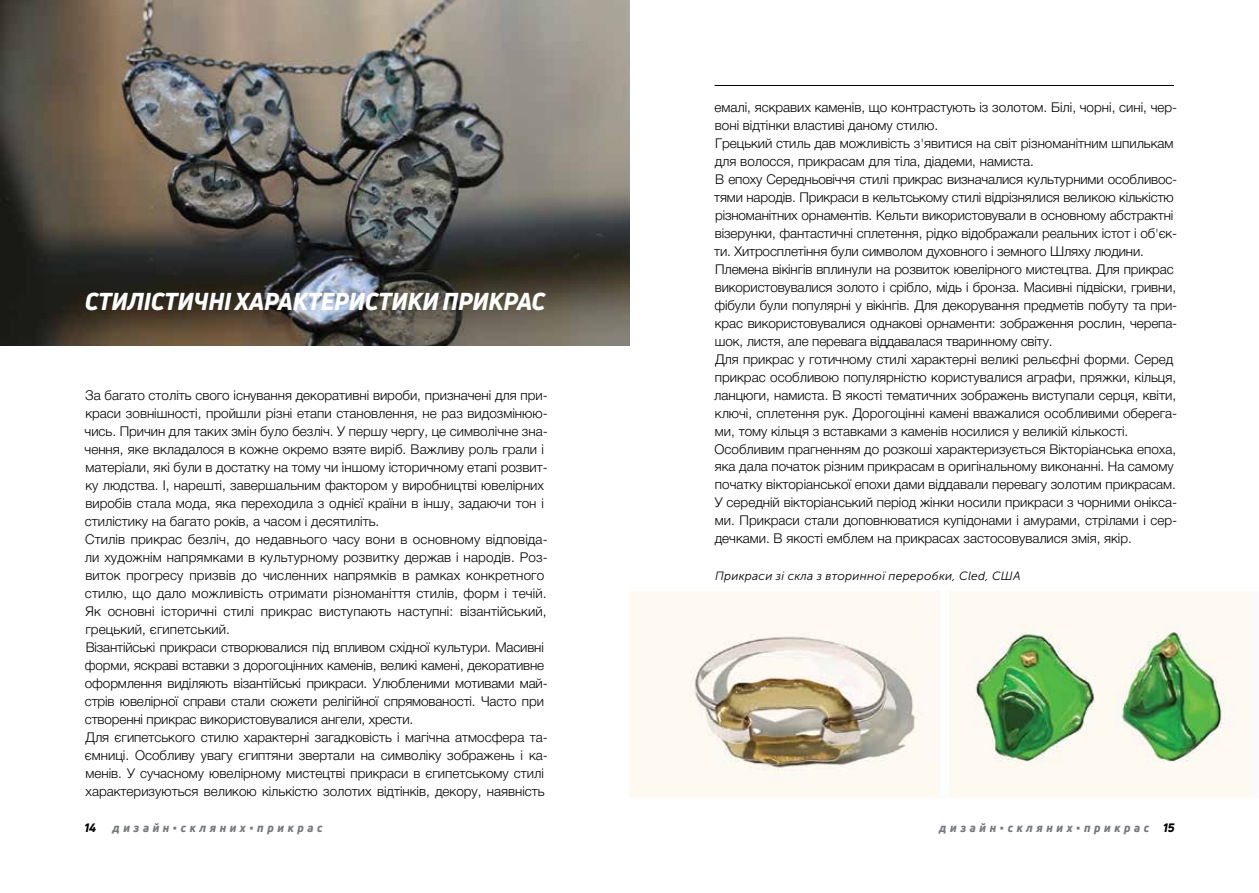
<style>
.page{position:relative;width:1259px;height:893px;background:#fff}
.page>*{position:absolute;margin:0;border:0;box-sizing:border-box;transform-origin:0 0}
.t1{font:italic 800 24px "Uni Neue";letter-spacing:-.01em;color:#fff}
.t2{font:300 13.5px/18px "Helvetica Neue Cyr";color:#000}
.t3{font:italic 800 12px "Uni Neue";letter-spacing:.3em;color:#77787b}
.t4{font:italic 12px "Museo Sans Cyrl 300";letter-spacing:.02em;color:#000}
.t5{font:italic 800 12px "Uni Neue";color:#000}
.s1{font-family:"Calibri";font-weight:400;font-style:normal}
.s2{color:#000}
</style>
<div class="page">
<hr style="left:714px;top:85px;width:460px;height:1px;background:#000">
<img style="left:629px;top:591px;width:622px;height:206px">
<img style="left:0;top:0;width:629px;height:346px">
<h1 class="t1" style="left:85px;top:285px;width:462px">СТИЛІСТИЧНІ ХАРАКТЕРИСТИКИ ПРИКРАС</h1>
<p class="t2" style="left:85px;top:386px;width:465px">За багато століть свого існування декоративні вироби, призначені для при&shy;краси зовнішності, пройшли різні етапи становлення, не раз видозмінюю&shy;чись. Причин для таких змін було безліч. У першу чергу, це символічне зна&shy;чення, яке вкладалося в кожне окремо взяте виріб. Важливу роль грали і матеріали, які були в достатку на тому чи іншому історичному етапі розвит&shy;ку людства. І, нарешті, завершальним фактором у виробництві ювелірних виробів стала мода, яка переходила з однієї країни в іншу, задаючи тон і стилістику на багато років, а часом і десятиліть.<br>Стилів прикрас безліч, до недавнього часу вони в основному відповіда&shy;ли художнім напрямками в культурному розвитку держав і народів. Роз&shy;виток прогресу призвів до численних напрямків в рамках конкретного стилю, що дало можливість отримати різноманіття стилів, форм і течій.<br>Як основні історичні стилі прикрас виступають наступні: візантійський, грецький, єгипетський.<br>Візантійські прикраси створювалися під впливом східної культури. Масивні форми, яскраві вставки з дорогоцінних каменів, великі камені, декоративне оформлення виділяють візантійські прикраси. Улюбленими мотивами май&shy;стрів ювелірної справи стали сюжети релігійної спрямованості. Часто при створенні прикрас використовувалися ангели, хрести.<br>Для єгипетського стилю характерні загадковість і магічна атмосфера та&shy;ємниці. Особливу увагу єгиптяни звертали на символіку зображень і ка&shy;менів. У сучасному ювелірному мистецтві прикраси в єгипетському стилі характеризуються великою кількістю золотих відтінків, декору, наявність</p>
<p class="t2" style="left:714px;top:98px;width:464px">емалі, яскравих каменів, що контрастують із золотом. Білі, чорні, сині, чер&shy;воні відтінки властиві даному стилю.<br>Грецький стиль дав можливість з'явитися на світ різноманітним шпилькам для волосся, прикрасам для тіла, діадеми, намиста.<br>В епоху Середньовіччя стилі прикрас визначалися культурними особливос&shy;тями народів. Прикраси в кельтському стилі відрізнялися великою кількістю різноманітних орнаментів. Кельти використовували в основному абстрактні візерунки, фантастичні сплетення, рідко відображали реальних істот і об'єк&shy;ти. Хитросплетіння були символом духовного і земного Шляху людини.<br>Племена вікінгів вплинули на розвиток ювелірного мистецтва. Для прикрас використовувалися золото і срібло, мідь і бронза. Масивні підвіски, гривни, фібули були популярні у вікінгів. Для декорування предметів побуту та при&shy;крас використовувалися однакові орнаменти: зображення рослин, черепа&shy;шок, листя, але перевага віддавалася тваринному світу.<br>Для прикрас у готичному стилі характерні великі рельєфні форми. Серед прикрас особливою популярністю користувалися аграфи, пряжки, кільця, ланцюги, намиста. В якості тематичних зображень виступали серця, квіти, ключі, сплетення рук. Дорогоцінні камені вважалися особливими оберега&shy;ми, тому кільця з вставками з каменів носилися у великій кількості.<br>Особливим прагненням до розкоші характеризується Вікторіанська епоха, яка дала початок різним прикрасам в оригінальному виконанні. На самому початку вікторіанської епохи дами віддавали перевагу золотим прикрасам.<br>У середній вікторіанський період жінки носили прикраси з чорними онікса&shy;ми. Прикраси стали доповнюватися купідонами і амурами, стрілами і сер&shy;дечками. В якості емблем на прикрасах застосовувалися змія, якір.</p>
<p class="t4" style="left:715px;top:569px;width:307px">Прикраси зі скла з вторинної переробки, Cled, США</p>
<p class="t5" style="left:84px;top:819px;width:13px">14</p>
<p class="t3" style="left:112px;top:819px;width:211px">дизайн<span class="s1">▪</span>скляних<span class="s1">▪</span>прикрас</p>
<p class="t3" style="left:939px;top:819px;width:237px">дизайн<span class="s1">▪</span>скляних<span class="s1">▪</span>прикрас <span class="s2">15</span></p>
</div>
